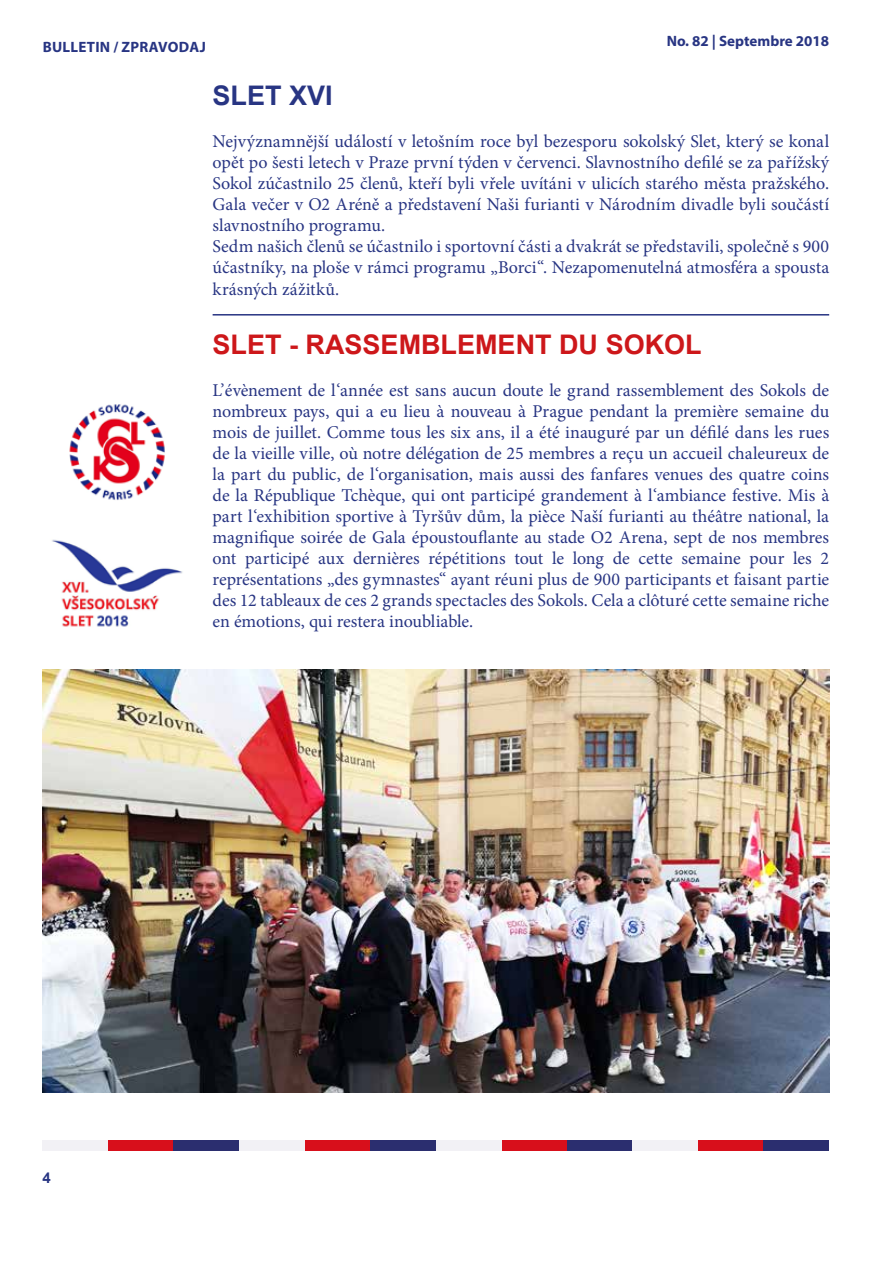
<style>
.page{position:relative;width:893px;height:1263px;background:#fff}
.page>*{position:absolute;margin:0;border:0;box-sizing:border-box;transform-origin:0 0}
.t1{font:700 27px "Arial";color:#cd171a}
.t2{font:700 27px "Arial";color:#283583}
.t3{font:18px/21px "Minion Pro";color:#283583}
.t4{font:700 15px "Myriad Pro";letter-spacing:.005em;color:#283583}
.t5{font:700 15px "Arial";color:#283583}
</style>
<div class="page">
<hr style="left:213px;top:314px;width:616px;height:2px;background:#283583">
<div style="left:108px;top:1140px;width:66px;height:11px;background:#d80f1b"></div>
<div style="left:43px;top:1140px;width:65px;height:11px;background:#f2f1f5"></div>
<div style="left:174px;top:1140px;width:65px;height:11px;background:#2b2e6f"></div>
<div style="left:305px;top:1140px;width:65px;height:11px;background:#d80f1b"></div>
<div style="left:239px;top:1140px;width:66px;height:11px;background:#f2f1f5"></div>
<div style="left:370px;top:1140px;width:66px;height:11px;background:#2b2e6f"></div>
<div style="left:501px;top:1140px;width:66px;height:11px;background:#d80f1b"></div>
<div style="left:436px;top:1140px;width:65px;height:11px;background:#f2f1f5"></div>
<div style="left:567px;top:1140px;width:65px;height:11px;background:#2b2e6f"></div>
<div style="left:698px;top:1140px;width:66px;height:11px;background:#d80f1b"></div>
<div style="left:632px;top:1140px;width:66px;height:11px;background:#f2f1f5"></div>
<div style="left:764px;top:1140px;width:65px;height:11px;background:#2b2e6f"></div>
<img style="left:43px;top:670px;width:786px;height:423px">
<img style="left:69px;top:404px;width:96px;height:96px">
<img style="left:52px;top:539px;width:131px;height:88px">
<p class="t4" style="left:43px;top:37px;width:165px">BULLETIN / ZPRAVODAJ</p>
<p class="t4" style="left:667px;top:31px;width:164px">No. 82 | Septembre 2018</p>
<h1 class="t2" style="left:213px;top:77px;width:122px">SLET XVI</h1>
<p class="t3" style="left:213px;top:131px;width:618px">Nejvýznamnější událostí v letošním roce byl bezesporu sokolský Slet, který se konal opět po šesti letech v Praze první týden v červenci. Slavnostního defilé se za pařížský Sokol zúčastnilo 25 členů, kteří byli vřele uvítáni v ulicích starého města pražského.<br>Gala večer v O2 Aréně a představení Naši furianti v Národním divadle byli součástí slavnostního programu.<br>Sedm našich členů se účastnilo i sportovní části a dvakrát se představili, společně s 900 účastníky, na ploše v rámci programu „Borci“. Nezapomenutelná atmosféra a spousta krásných zážitků.</p>
<h1 class="t1" style="left:213px;top:326px;width:491px">SLET - RASSEMBLEMENT DU SOKOL</h1>
<p class="t3" style="left:213px;top:380px;width:618px;text-align:justify">L’évènement de l‘année est sans aucun doute le grand rassemblement des Sokols de nombreux pays, qui a eu lieu à nouveau à Prague pendant la première semaine du mois de juillet. Comme tous les six ans, il a été inauguré par un défilé dans les rues de la vieille ville, où notre délégation de 25 membres a reçu un accueil chaleureux de la part du public, de l‘organisation, mais aussi des fanfares venues des quatre coins de la République Tchèque, qui ont participé grandement à l‘ambiance festive. Mis à part l‘exhibition sportive à Tyršův dům, la pièce Naší furianti au théâtre national, la magnifique soirée de Gala époustouflante au stade O2 Arena, sept de nos membres ont participé aux dernières répétitions tout le long de cette semaine pour les 2 représentations „des gymnastes“ ayant réuni plus de 900 participants et faisant partie des 12 tableaux de ces 2 grands spectacles des Sokols. Cela a clôturé cette semaine riche en émotions, qui restera inoubliable.</p>
<p class="t5" style="left:43px;top:1168px;width:10px">4</p>
</div>
